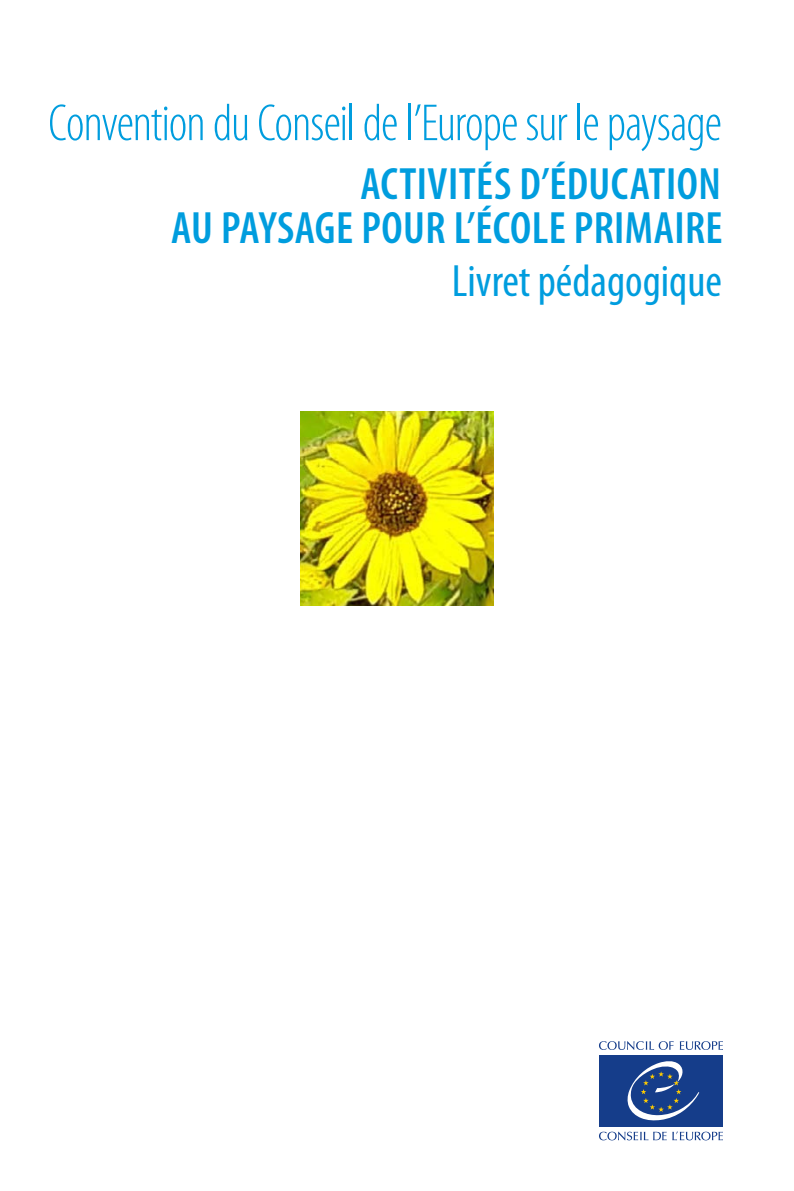
<style>
.page{position:relative;width:794px;height:1191px;background:#fff}
.page>*{position:absolute;margin:0;border:0;box-sizing:border-box;transform-origin:0 0}
.t1{font:300 condensed 52.5px "Myriad Pro";letter-spacing:-.025em;color:#009dde}
.t2{font:600 condensed 45.5px/43.8px "Myriad Pro";letter-spacing:.005em;color:#009dde;text-align:right}
.t3{font:condensed 45.5px "Myriad Pro";color:#009dde}
</style>
<div class="page">
<img style="left:300px;top:412px;width:193px;height:193px">
<svg style="left:680px;top:1041px;width:43px;height:9px"></svg>
<svg style="left:599px;top:1041px;width:74px;height:9px"></svg>
<svg style="left:672px;top:1131px;width:51px;height:9px"></svg>
<svg style="left:599px;top:1131px;width:67px;height:9px"></svg>
<div style="left:599px;top:1054px;width:123px;height:72px;background:#153d8a"></div>
<svg style="left:627px;top:1061px;width:72px;height:59px"></svg>
<p class="t1" style="left:48px;top:92px;width:675px">Convention du Conseil de l’Europe sur le paysage</p>
<p class="t2" style="left:171px;top:161px;width:553px">ACTIVITÉS D’ÉDUCATION<br>AU PAYSAGE POUR L’ÉCOLE PRIMAIRE</p>
<p class="t3" style="left:452px;top:254px;width:271px">Livret pédagogique</p>
</div>
